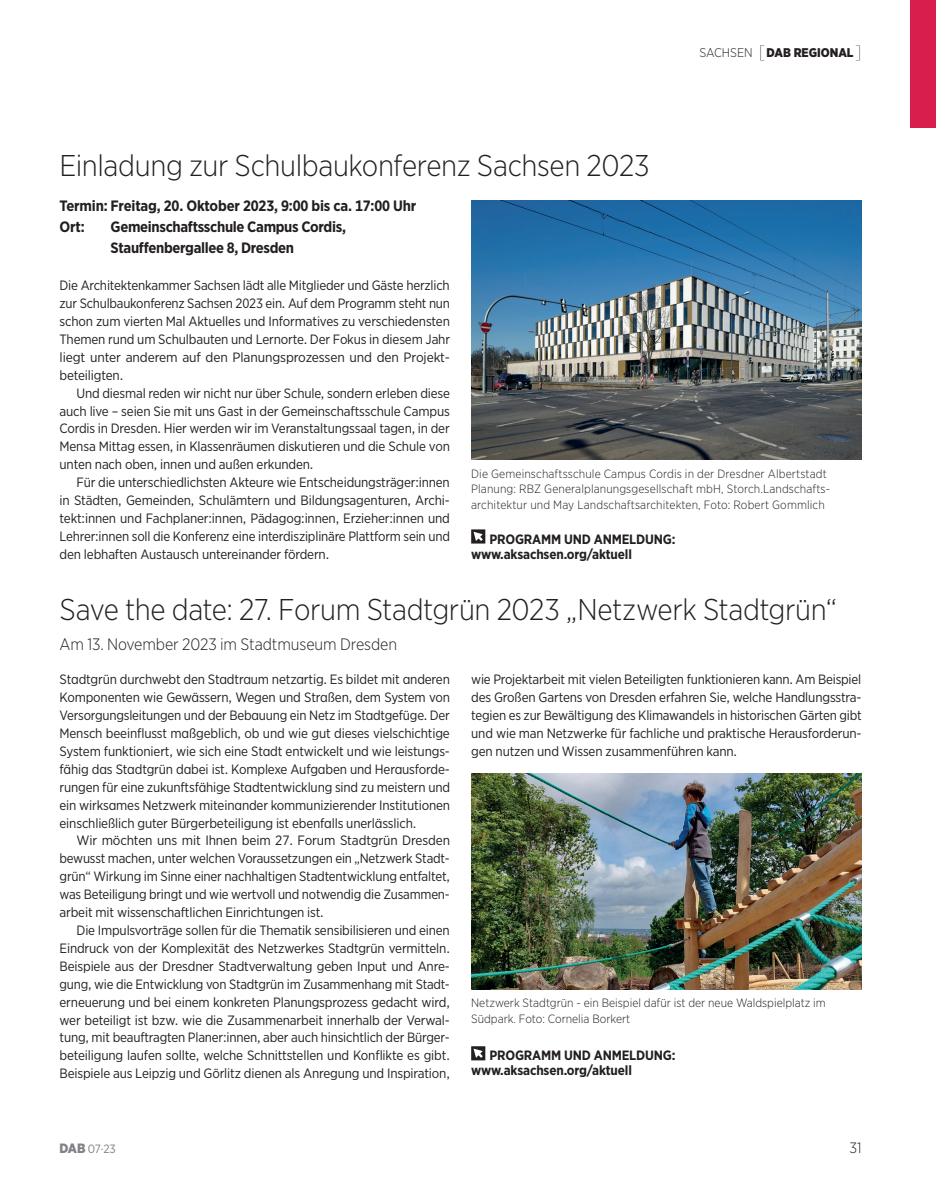
<style>
.page{position:relative;width:936px;height:1191px;background:#fff}
.page>*{position:absolute;margin:0;border:0;box-sizing:border-box;transform-origin:0 0}
.t1{font:300 30px "Gotham Narrow";letter-spacing:-.015em;color:#231f20}
.t2{font:300 16.5px "Gotham Narrow";letter-spacing:-.005em;color:#231f20}
.t3{font:700 15px/21px "Gotham Narrow";letter-spacing:-.02em;color:#231f20}
.t4{font:300 15px "Gotham Narrow";color:#231f20}
.t5{font:13.5px/17.9px "Gotham Narrow";letter-spacing:-.01em;color:#231f20;text-align:justify}
.t6{font:700 13.5px/15px "Gotham Narrow";letter-spacing:-.01em;color:#231f20}
.t7{font:900 12.6px "Gotham Narrow";color:#231f20}
.t8{font:300 12.6px "Gotham Narrow";color:#231f20}
.t9{font:300 12px/15.8px "Gotham Narrow";letter-spacing:.01em;color:#231f20}
.t10{font:12px "Gotham Narrow";color:#808285}
.s1{font-weight:100;font-size:18px}
.s2{font-weight:900;font-size:13.5px}
</style>
<div class="page">
<img style="left:471px;top:201px;width:390px;height:259px">
<svg style="left:471px;top:529px;width:14px;height:14px"></svg>
<img style="left:471px;top:773px;width:390px;height:216px">
<svg style="left:471px;top:1046px;width:14px;height:14px"></svg>
<div style="left:910px;top:0;width:25px;height:128px;background:#d81e4c"></div>
<h1 class="t1" style="left:60px;top:147px;width:591px">Einladung zur Schulbaukonferenz Sachsen 2023</h1>
<p class="t3" style="left:60px;top:195px;width:358px">Termin: Freitag, 20. Oktober 2023, 9:00 bis ca. 17:00 Uhr<br>Ort:</p>
<p class="t3" style="left:111px;top:216px;width:237px">Gemeinschaftsschule Campus Cordis,<br>Stauffenbergallee 8, Dresden</p>
<p class="t8" style="left:699px;top:45px;width:16px">Sachsen</p>
<p class="t7" style="left:758px;top:44px;width:104px"><span class="s1">[</span>DAB REGIONAL<span class="s1">]</span></p>
<p class="t5" style="left:60px;top:276px;width:392px">Die Architektenkammer Sachsen lädt alle Mitglieder und Gäste herzlich zur Schulbaukonferenz Sachsen 2023 ein. Auf dem Programm steht nun schon zum vierten Mal Aktuelles und Informatives zu verschiedensten Themen rund um Schulbauten und Lernorte. Der Fokus in diesem Jahr liegt unter anderem auf den Planungsprozessen und den Projekt&shy;beteiligten.</p>
<p class="t5" style="left:60px;top:384px;width:392px;text-indent:17px">Und diesmal reden wir nicht nur über Schule, sondern erleben diese auch live – seien Sie mit uns Gast in der Gemeinschaftsschule Campus Cordis in Dresden. Hier werden wir im Veranstaltungssaal tagen, in der Mensa Mittag essen, in Klassenräumen diskutieren und die Schule von unten nach oben, innen und außen erkunden.</p>
<p class="t5" style="left:60px;top:473px;width:392px;text-indent:17px">Für die unterschiedlichsten Akteure wie Entscheidungsträger:innen in Städten, Gemeinden, Schulämtern und Bildungsagenturen, Archi&shy;tekt:innen und Fachplaner:innen, Pädagog:innen, Erzieher:innen und Lehrer:innen soll die Konferenz eine interdisziplinäre Plattform sein und den lebhaften Austausch untereinander fördern.</p>
<p class="t9" style="left:471px;top:465px;width:360px">Die Gemeinschaftsschule Campus Cordis in der Dresdner Albertstadt<br>Planung: RBZ Generalplanungsgesellschaft mbH, Storch.Landschafts&shy;architektur und May Landschaftsarchitekten, Foto: Robert Gommlich</p>
<p class="t6" style="left:471px;top:531px;width:206px;text-indent:18px">PROGRAMM UND ANMELDUNG: www.aksachsen.org/aktuell</p>
<h1 class="t1" style="left:60px;top:591px;width:779px">Save the date: 27. Forum Stadtgrün 2023 „Netzwerk Stadtgrün“</h1>
<p class="t2" style="left:60px;top:634px;width:339px">Am 13. November 2023 im Stadtmuseum Dresden</p>
<p class="t5" style="left:60px;top:670px;width:392px">Stadtgrün durchwebt den Stadtraum netzartig. Es bildet mit anderen Komponenten wie Gewässern, Wegen und Straßen, dem System von Versorgungsleitungen und der Bebauung ein Netz im Stadtgefüge. Der Mensch beeinflusst maßgeblich, ob und wie gut dieses vielschichtige System funktioniert, wie sich eine Stadt entwickelt und wie leistungs&shy;fähig das Stadtgrün dabei ist. Komplexe Aufgaben und Herausforde&shy;rungen für eine zukunftsfähige Stadtentwicklung sind zu meistern und ein wirksames Netzwerk miteinander kommunizierender Institutionen einschließlich guter Bürgerbeteiligung ist ebenfalls unerlässlich.</p>
<p class="t5" style="left:60px;top:831px;width:392px;text-indent:17px">Wir möchten uns mit Ihnen beim 27. Forum Stadtgrün Dresden bewusst machen, unter welchen Voraussetzungen ein „Netzwerk Stadt&shy;grün“ Wirkung im Sinne einer nachhaltigen Stadtentwicklung entfaltet, was Beteiligung bringt und wie wertvoll und notwendig die Zusammen&shy;arbeit mit wissenschaftlichen Einrichtungen ist.</p>
<p class="t5" style="left:60px;top:921px;width:392px;text-indent:17px">Die Impulsvorträge sollen für die Thematik sensibilisieren und einen Eindruck von der Komplexität des Netzwerkes Stadtgrün vermitteln.<br>Beispiele aus der Dresdner Stadtverwaltung geben Input und Anre&shy;gung, wie die Entwicklung von Stadtgrün im Zusammenhang mit Stadt&shy;erneuerung und bei einem konkreten Planungsprozess gedacht wird, wer beteiligt ist bzw. wie die Zusammenarbeit innerhalb der Verwal&shy;tung, mit beauftragten Planer:innen, aber auch hinsichtlich der Bürger&shy;beteiligung laufen sollte, welche Schnittstellen und Konflikte es gibt.<br>Beispiele aus Leipzig und Görlitz dienen als Anregung und Inspiration,</p>
<p class="t5" style="left:471px;top:670px;width:392px">wie Projektarbeit mit vielen Beteiligten funktionieren kann. Am Beispiel des Großen Gartens von Dresden erfahren Sie, welche Handlungsstra&shy;tegien es zur Bewältigung des Klimawandels in historischen Gärten gibt und wie man Netzwerke für fachliche und praktische Herausforderun&shy;gen nutzen und Wissen zusammenführen kann.</p>
<p class="t9" style="left:471px;top:993px;width:356px;line-height:16.5px">Netzwerk Stadtgrün - ein Beispiel dafür ist der neue Waldspielplatz im<br>Südpark. Foto: Cornelia Borkert</p>
<p class="t6" style="left:471px;top:1048px;width:206px;text-indent:18px">PROGRAMM UND ANMELDUNG: www.aksachsen.org/aktuell</p>
<p class="t10" style="left:60px;top:1141px;width:58px"><span class="s2">DAB</span> 07·23</p>
<p class="t4" style="left:849px;top:1138px;width:14px">31</p>
</div>
